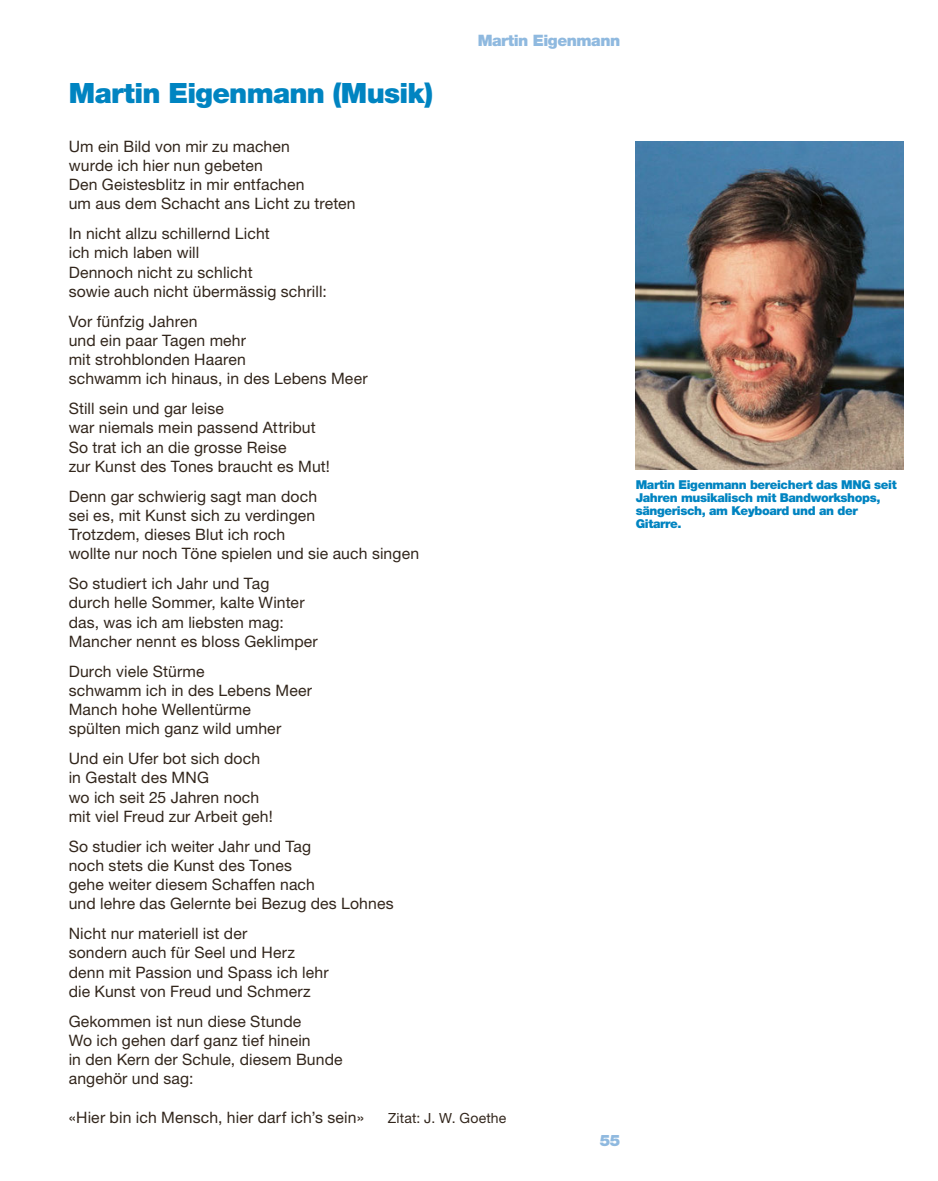
<style>
.page{position:relative;width:938px;height:1181px;background:#fff}
.page>*{position:absolute;margin:0;border:0;box-sizing:border-box;transform-origin:0 0}
.t1{font:900 28px "Helvetica Neue LT Std";letter-spacing:-.025em;color:#0084c1}
.t2{font:15.75px/19.2px "Helvetica Neue LT Std";letter-spacing:.01em;color:#32261c}
.t3{font:900 15.75px "Helvetica Neue LT Std";letter-spacing:-.03em;color:#8fb9df}
.t4{font:14px "Helvetica Neue LT Std";letter-spacing:.015em;color:#32261c}
.t5{font:900 12.25px/13.1px "Helvetica Neue LT Std";letter-spacing:-.03em;color:#0084c1}
</style>
<div class="page">
<img style="left:635px;top:142px;width:268px;height:327px">
<p class="t3" style="left:478px;top:31px;width:144px">Martin Eigenmann</p>
<h1 class="t1" style="left:69px;top:76px;width:366px">Martin Eigenmann (Musik)</h1>
<p class="t2" style="left:69px;top:136px;width:288px">Um ein Bild von mir zu machen<br>wurde ich hier nun gebeten<br>Den Geistesblitz in mir entfachen<br>um aus dem Schacht ans Licht zu treten</p>
<p class="t2" style="left:69px;top:224px;width:259px">In nicht allzu schillernd Licht<br>ich mich laben will<br>Dennoch nicht zu schlicht<br>sowie auch nicht übermässig schrill:</p>
<p class="t2" style="left:69px;top:311px;width:300px">Vor fünfzig Jahren<br>und ein paar Tagen mehr<br>mit strohblonden Haaren<br>schwamm ich hinaus, in des Lebens Meer</p>
<p class="t2" style="left:69px;top:399px;width:263px">Still sein und gar leise<br>war niemals mein passend Attribut<br>So trat ich an die grosse Reise<br>zur Kunst des Tones braucht es Mut!</p>
<p class="t2" style="left:69px;top:486px;width:352px">Denn gar schwierig sagt man doch<br>sei es, mit Kunst sich zu verdingen<br>Trotzdem, dieses Blut ich roch<br>wollte nur noch Töne spielen und sie auch singen</p>
<p class="t2" style="left:69px;top:573px;width:250px">So studiert ich Jahr und Tag<br>durch helle Sommer, kalte Winter das, was ich am liebsten mag:<br>Mancher nennt es bloss Geklimper</p>
<p class="t2" style="left:69px;top:661px;width:245px">Durch viele Stürme<br>schwamm ich in des Lebens Meer<br>Manch hohe Wellentürme<br>spülten mich ganz wild umher</p>
<p class="t2" style="left:69px;top:748px;width:206px">Und ein Ufer bot sich doch in Gestalt des MNG<br>wo ich seit 25 Jahren noch mit viel Freud zur Arbeit geh!</p>
<p class="t2" style="left:69px;top:836px;width:326px">So studier ich weiter Jahr und Tag<br>noch stets die Kunst des Tones<br>gehe weiter diesem Schaffen nach<br>und lehre das Gelernte bei Bezug des Lohnes</p>
<p class="t2" style="left:69px;top:923px;width:261px">Nicht nur materiell ist der<br>sondern auch für Seel und Herz denn mit Passion und Spass ich lehr die Kunst von Freud und Schmerz</p>
<p class="t2" style="left:69px;top:1011px;width:275px">Gekommen ist nun diese Stunde<br>Wo ich gehen darf ganz tief hinein<br>in den Kern der Schule, diesem Bunde angehör und sag:</p>
<p class="t2" style="left:69px;top:1107px;width:297px">«Hier bin ich Mensch, hier darf ich’s sein»</p>
<p class="t4" style="left:388px;top:1109px;width:120px">Zitat: J. W. Goethe</p>
<p class="t3" style="left:600px;top:1131px;width:22px">55</p>
<p class="t5" style="left:635px;top:477px;width:262px">Martin Eigenmann bereichert das MNG seit<br>Jahren musikalisch mit Bandworkshops, sängerisch, am Keyboard und an der<br>Gitarre.</p>
</div>
